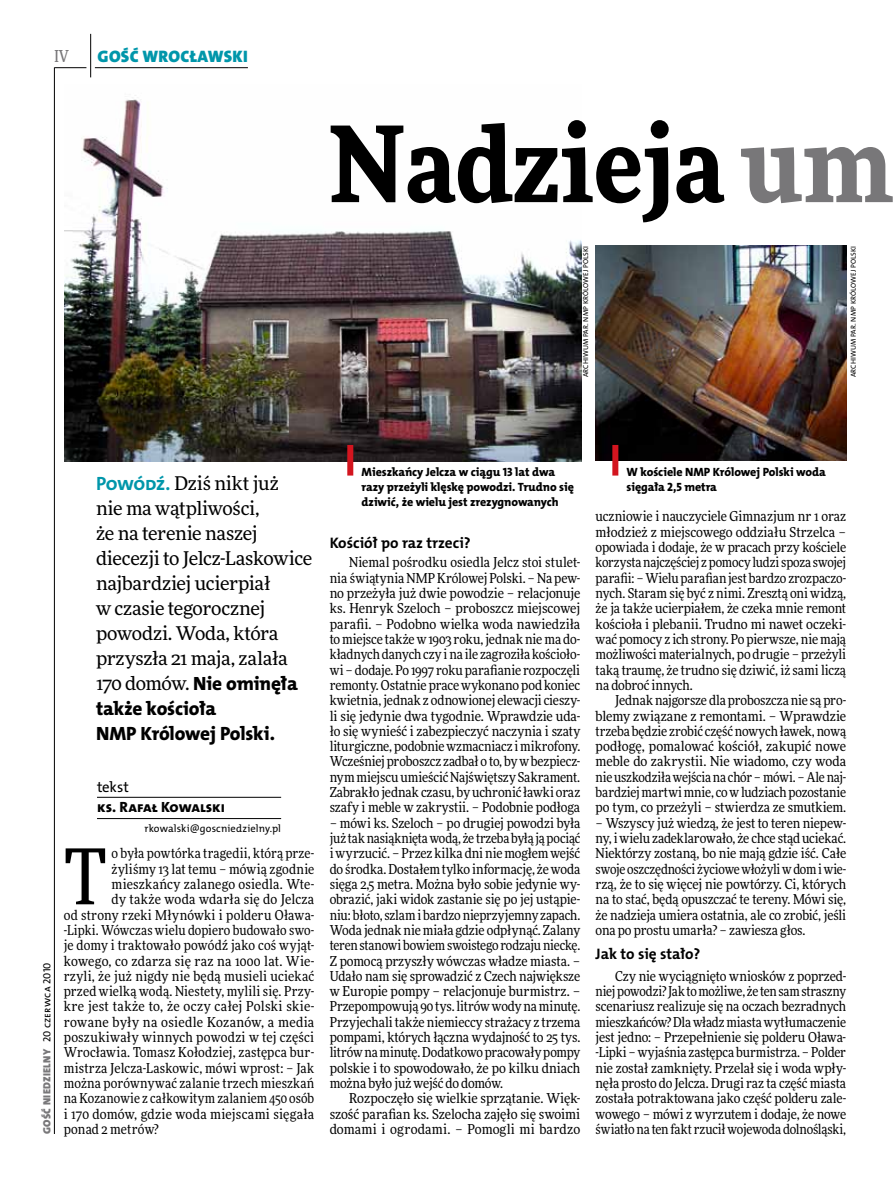
<style>
.page{position:relative;width:893px;height:1191px;background:#fff}
.page>*{position:absolute;margin:0;border:0;box-sizing:border-box;transform-origin:0 0}
.t1{font:900 105px "Freeday Narrow";color:#000}
.t2{font:76.95px "Freeday Narrow News";color:#000}
.t3{font:19.35px/24.9px "The Mix HP8 Ex Bld";letter-spacing:-.01em;color:#000}
.t4{font:18.9px/24.9px "Freeday News";letter-spacing:-.015em;color:#000}
.t5{font:16.65px "The Mix HP9 Blk";letter-spacing:.02em;color:#0096aa}
.t6{font:500 16.5px "Freeday Narrow";color:#787779;scale:.9 1}
.t7{font:15.3px "The Mix HP7 Bld";color:#000}
.t8{font:14.85px "The Mix HP8 Ex Bld";letter-spacing:.025em;color:#000}
.t9{font:14.85px "The Mix HP5 Plain";color:#000}
.t10{font:13.65px/15.3px "Freeday Narrow News";letter-spacing:.005em;color:#000;text-align:justify}
.t11{font:12px/15.3px "The Mix HP8 Ex Bld";letter-spacing:-.005em;color:#000}
.t12{font:10.5px "The Mix HP9 Blk";letter-spacing:.025em;color:#787779}
.t13{font:10.5px "The Mix HP5 Plain";letter-spacing:.005em;color:#000}
.t14{font:7.2px "The Mix HP5 Plain";letter-spacing:.015em;color:#000}
.s1{color:#787779}
.s2{font-family:"The Mix HP5 Plain";color:#000}
.s3{font-family:"The Mix HP7 Bld";font-size:19.35px;color:#0096aa}
.s4{font-family:"Freeday News";font-size:18.9px}
</style>
<div class="page">
<hr style="left:54px;top:67px;width:1px;height:1067px;background:#000">
<hr style="left:90px;top:34px;width:1px;height:43px;background:#000">
<hr style="left:54px;top:67px;width:32px;height:1px;background:#000">
<hr style="left:95px;top:67px;width:153px;height:1px;background:#000">
<hr style="left:97px;top:797px;width:184px;height:1px;background:#000">
<hr style="left:97px;top:818px;width:184px;height:1px;background:#000">
<img style="left:595px;top:246px;width:251px;height:214px">
<img style="left:65px;top:95px;width:516px;height:366px">
<div style="left:347px;top:445px;width:6px;height:30px;background:#d3151f"></div>
<div style="left:612px;top:445px;width:6px;height:30px;background:#d3151f"></div>
<p class="t6" style="left:54px;top:46px;width:17px">IV</p>
<p class="t5" style="left:98px;top:46px;width:152px">GOŚĆ WROCŁAWSKI</p>
<h1 class="t1" style="left:330px;top:96px;width:564px">Nadzieja <span class="s1">um</span></h1>
<p class="t14" style="left:581px;top:377px;width:133px;rotate:-90deg">Archiwum par. NMP Królowej Polski</p>
<p class="t14" style="left:849px;top:377px;width:133px;rotate:-90deg">Archiwum par. NMP Królowej Polski</p>
<p class="t12" style="left:40px;top:1134px;width:173px;rotate:-90deg">GOŚĆ NIEDZIELNY <span class="s2">20 czerwca 2010</span></p>
<h3 class="t4" style="left:96px;top:471px;width:218px"><span class="s3">Powódź.</span> Dziś nikt już<br>nie ma wątpliwości,<br>że na terenie naszej diecezji to Jelcz-Laskowice najbardziej ucierpiał<br>w czasie tegorocznej powodzi. Woda, która przyszła 21 maja, zalała</h3>
<h3 class="t3" style="left:96px;top:671px;width:203px"><span class="s4">170 domów.</span> Nie ominęła także kościoła<br>NMP Królowej Polski.</h3>
<p class="t9" style="left:97px;top:778px;width:33px">tekst</p>
<p class="t8" style="left:97px;top:798px;width:130px">ks. Rafał Kowalski</p>
<p class="t13" style="left:145px;top:821px;width:138px">rkowalski@goscniedzielny.pl</p>
<h2 class="t2" style="left:64px;top:829px;width:45px">T</h2>
<p class="t10" style="left:112px;top:845px;width:204px">o była powtórka tragedii, którą prze-</p>
<p class="t10" style="left:112px;top:861px;width:204px">żyliśmy 13 lat temu – mówią zgodnie</p>
<p class="t10" style="left:112px;top:876px;width:204px">mieszkańcy zalanego osiedla. Wte-</p>
<p class="t10" style="left:112px;top:891px;width:204px">dy także woda wdarła się do Jelcza</p>
<p class="t10" style="left:64px;top:907px;width:252px">od strony rzeki Młynówki i polderu Oława-</p>
<p class="t10" style="left:64px;top:922px;width:252px">-Lipki. Wówczas wielu dopiero budowało swo-</p>
<p class="t10" style="left:64px;top:937px;width:252px">je domy i traktowało powódź jako coś wyjąt-</p>
<p class="t10" style="left:64px;top:953px;width:252px">kowego, co zdarza się raz na 1000 lat. Wie-</p>
<p class="t10" style="left:64px;top:968px;width:252px">rzyli, że już nigdy nie będą musieli uciekać</p>
<p class="t10" style="left:64px;top:983px;width:252px">przed wielką wodą. Niestety, mylili się. Przy-</p>
<p class="t10" style="left:64px;top:998px;width:252px">kre jest także to, że oczy całej Polski skie-</p>
<p class="t10" style="left:64px;top:1014px;width:252px">rowane były na osiedle Kozanów, a media</p>
<p class="t10" style="left:64px;top:1029px;width:252px">poszukiwały winnych powodzi w tej części</p>
<p class="t10" style="left:64px;top:1044px;width:252px">Wrocławia. Tomasz Kołodziej, zastępca bur-</p>
<p class="t10" style="left:64px;top:1060px;width:252px">mistrza Jelcza-Laskowic, mówi wprost: – Jak</p>
<p class="t10" style="left:64px;top:1075px;width:252px">można porównywać zalanie trzech mieszkań</p>
<p class="t10" style="left:64px;top:1090px;width:252px">na Kozanowie z całkowitym zalaniem 450 osób</p>
<p class="t10" style="left:64px;top:1106px;width:252px">i 170 domów, gdzie woda miejscami sięgała</p>
<p class="t10" style="left:64px;top:1121px;width:97px">ponad 2 metrów?</p>
<p class="t11" style="left:362px;top:464px;width:214px">Mieszkańcy Jelcza w ciągu 13 lat dwa razy przeżyli klęskę powodzi. Trudno się dziwić, że wielu jest zrezygnowanych</p>
<p class="t11" style="left:627px;top:464px;width:201px">W kościele NMP Królowej Polski woda sięgała 2,5 metra</p>
<p class="t10" style="left:596px;top:509px;width:252px">uczniowie i nauczyciele Gimnazjum nr 1 oraz młodzież z miejscowego oddziału Strzelca – opowiada i dodaje, że w pracach przy kościele korzysta najczęściej z pomocy ludzi spoza swojej parafii: – Wielu parafian jest bardzo zrozpaczo&shy;nych. Staram się być z nimi. Zresztą oni widzą, że ja także ucierpiałem, że czeka mnie remont kościoła i plebanii. Trudno mi nawet oczeki&shy;wać pomocy z ich strony. Po pierwsze, nie mają możliwości materialnych, po drugie – przeżyli taką traumę, że trudno się dziwić, iż sami liczą na dobroć innych.</p>
<p class="t10" style="left:596px;top:692px;width:252px;text-indent:20px">Jednak najgorsze dla proboszcza nie są pro&shy;blemy związane z remontami. – Wprawdzie trzeba będzie zrobić część nowych ławek, nową podłogę, pomalować kościół, zakupić nowe meble do zakrystii. Nie wiadomo, czy woda nie uszkodziła wejścia na chór – mówi. – Ale naj&shy;bardziej martwi mnie, co w ludziach pozostanie po tym, co przeżyli – stwierdza ze smutkiem.</p>
<p class="t10" style="left:596px;top:815px;width:252px">– Wszyscy już wiedzą, że jest to teren niepew&shy;ny, i wielu zadeklarowało, że chce stąd uciekać.<br>Niektórzy zostaną, bo nie mają gdzie iść. Całe swoje oszczędności życiowe włożyli w dom i wie&shy;rzą, że to się więcej nie powtórzy. Ci, których na to stać, będą opuszczać te tereny. Mówi się, że nadzieja umiera ostatnia, ale co zrobić, jeśli ona po prostu umarła? – zawiesza głos.</p>
<p class="t7" style="left:596px;top:944px;width:106px">Jak to się stało?</p>
<p class="t10" style="left:596px;top:968px;width:252px;text-indent:20px">Czy nie wyciągnięto wniosków z poprzed&shy;niej powodzi? Jak to możliwe, że ten sam straszny scenariusz realizuje się na oczach bezradnych mieszkańców? Dla władz miasta wytłumaczenie jest jedno: – Przepełnienie się polderu Oława--Lipki – wyjaśnia zastępca burmistrza. – Polder nie został zamknięty. Przelał się i woda wpły&shy;nęła prosto do Jelcza. Drugi raz ta część miasta została potraktowana jako część polderu zale&shy;wowego – mówi z wyrzutem i dodaje, że nowe światło na ten fakt rzucił wojewoda dolnośląski,</p>
<p class="t7" style="left:330px;top:533px;width:143px">Kościół po raz trzeci?</p>
<p class="t10" style="left:330px;top:555px;width:252px;text-indent:20px">Niemal pośrodku osiedla Jelcz stoi stulet&shy;nia świątynia NMP Królowej Polski. – Na pew&shy;no przeżyła już dwie powodzie – relacjonuje ks. Henryk Szeloch – proboszcz miejscowej parafii. – Podobno wielka woda nawiedziła to miejsce także w 1903 roku, jednak nie ma do&shy;kładnych danych czy i na ile zagroziła kościoło&shy;wi – dodaje. Po 1997 roku parafianie rozpoczęli remonty. Ostatnie prace wykonano pod koniec kwietnia, jednak z odnowionej elewacji cieszy&shy;li się jedynie dwa tygodnie. Wprawdzie uda&shy;ło się wynieść i zabezpieczyć naczynia i szaty liturgiczne, podobnie wzmacniacz i mikrofony.<br>Wcześniej proboszcz zadbał o to, by w bezpiecz&shy;nym miejscu umieścić Najświętszy Sakrament.<br>Zabrakło jednak czasu, by uchronić ławki oraz szafy i meble w zakrystii. – Podobnie podłoga</p>
<p class="t10" style="left:330px;top:815px;width:252px">– mówi ks. Szeloch – po drugiej powodzi była już tak nasiąknięta wodą, że trzeba byłą ją pociąć i wyrzucić. – Przez kilka dni nie mogłem wejść do środka. Dostałem tylko informację, że woda sięga 2,5 metra. Można było sobie jedynie wy&shy;obrazić, jaki widok zastanie się po jej ustąpie&shy;niu: błoto, szlam i bardzo nieprzyjemny zapach.<br>Woda jednak nie miała gdzie odpłynąć. Zalany teren stanowi bowiem swoistego rodzaju nieckę.<br>Z pomocą przyszły wówczas władze miasta. – Udało nam się sprowadzić z Czech największe w Europie pompy – relacjonuje burmistrz. – Przepompowują 90 tys. litrów wody na minutę.<br>Przyjechali także niemieccy strażacy z trzema pompami, których łączna wydajność to 25 tys. litrów na minutę. Dodatkowo pracowały pompy polskie i to spowodowało, że po kilku dniach można było już wejść do domów.</p>
<p class="t10" style="left:330px;top:1090px;width:252px;text-indent:20px">Rozpoczęło się wielkie sprzątanie. Więk&shy;szość parafian ks. Szelocha zajęło się swoimi domami i ogrodami. – Pomogli mi bardzo</p>
</div>
